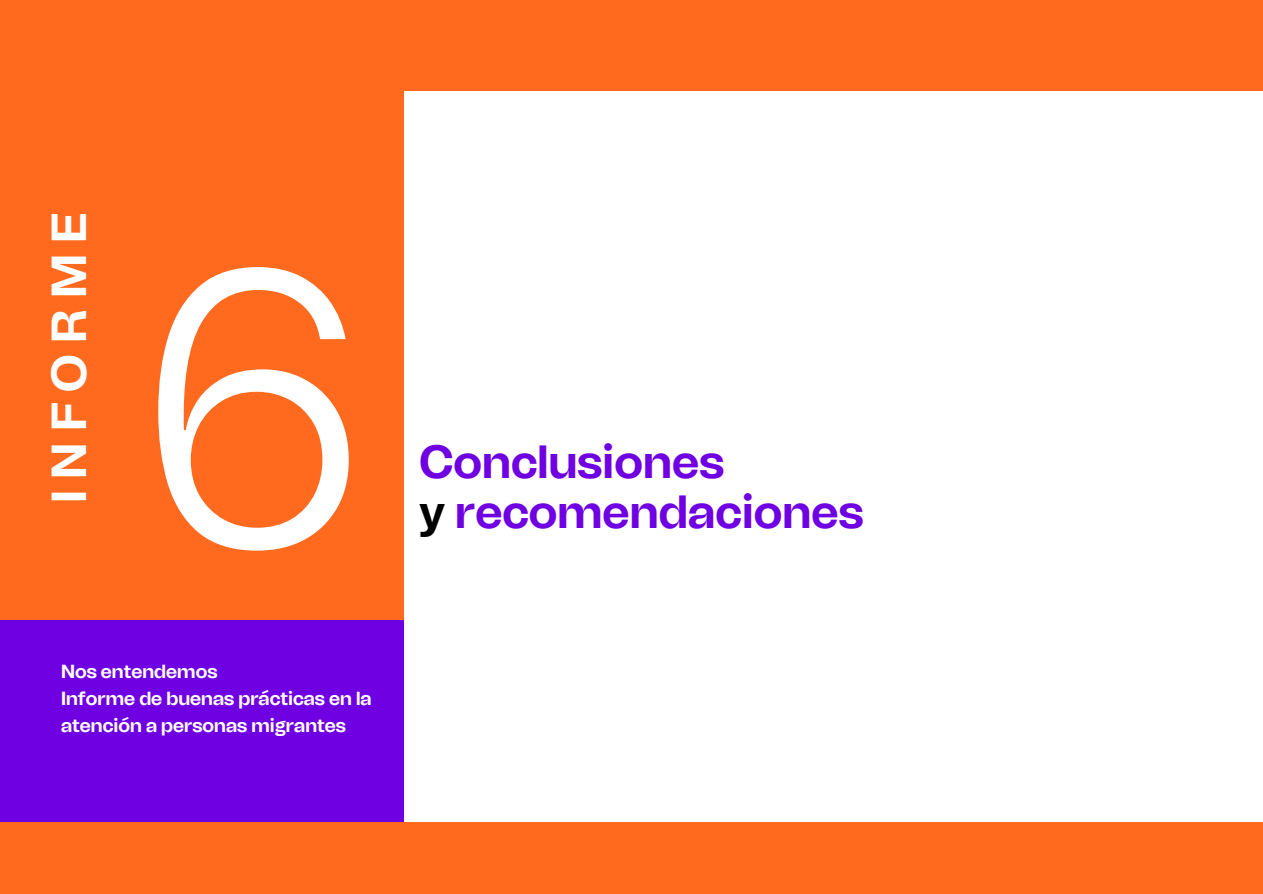
<style>
.page{position:relative;width:1263px;height:894px;background:#fff}
.page>*{position:absolute;margin:0;border:0;box-sizing:border-box;transform-origin:0 0}
.t1{font:300 387px "Tomato Grotesk";color:#fff}
.t2{font:700 49.05px "Tomato Grotesk";letter-spacing:.23em;color:#fff}
.t3{font:700 46.5px/49.9px "Tomato Grotesk";color:#6e00e2}
.t4{font:700 18.9px/27px "Tomato Grotesk";color:#fff}
.s1{color:#000}
</style>
<div class="page">
<div style="left:0;top:0;width:1263px;height:893px;background:#ff6a1f"></div>
<div style="left:404px;top:91px;width:859px;height:730px;background:#fff"></div>
<div style="left:0;top:620px;width:404px;height:201px;background:#6e00e2"></div>
<h2 class="t2" style="left:40px;top:503px;width:292px;rotate:-90deg">INFORME</h2>
<h1 class="t1" style="left:133px;top:234px;width:241px">6</h1>
<p class="t4" style="left:61px;top:657px;width:158px">Nos entendemos</p>
<p class="t4" style="left:61px;top:684px;width:312px">Informe de buenas prácticas en la atención a personas migrantes</p>
<p class="t3" style="left:420px;top:436px;width:445px">Conclusiones<br><span class="s1">y</span> recomendaciones</p>
</div>
